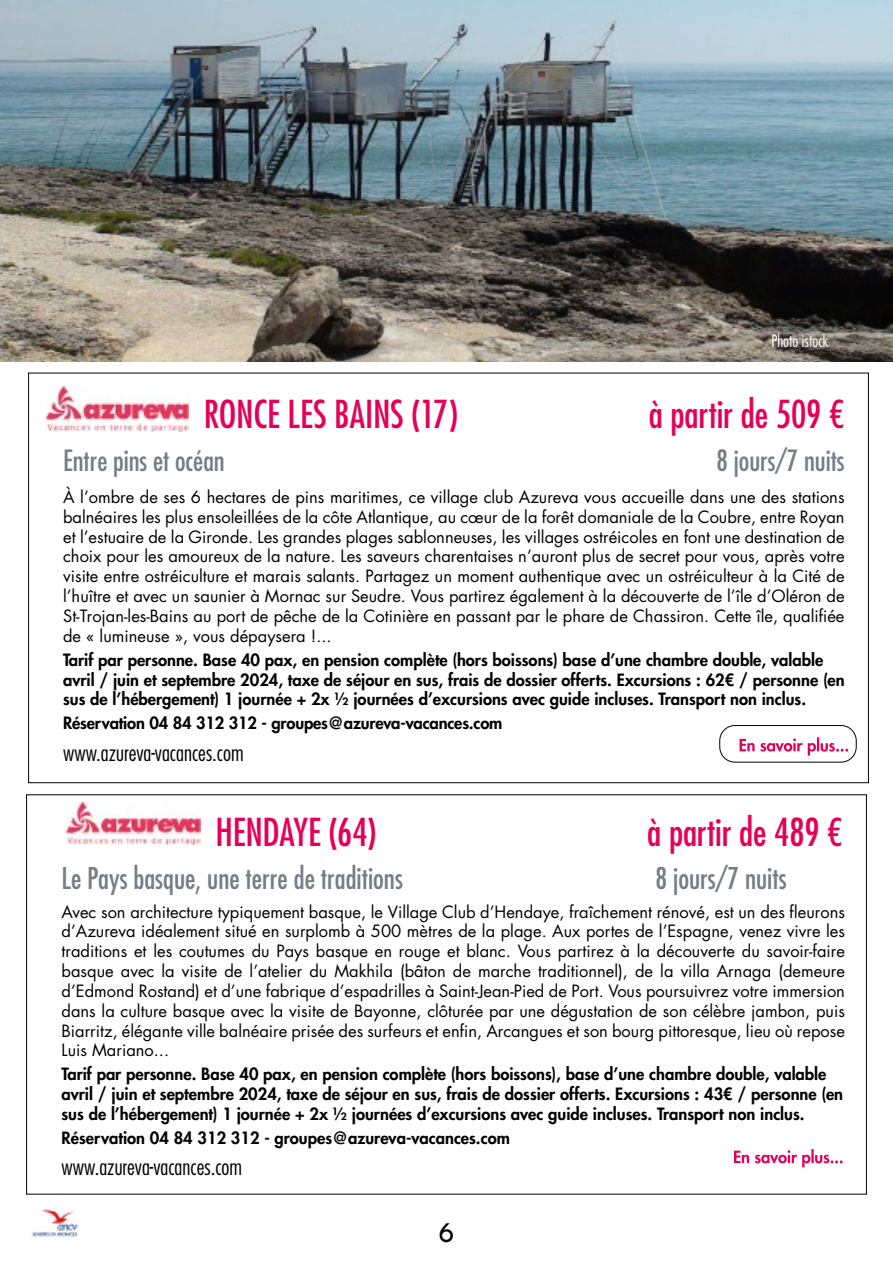
<style>
.page{position:relative;width:893px;height:1263px;background:#fff}
.page>*{position:absolute;margin:0;border:0;box-sizing:border-box;transform-origin:0 0}
.t1{font:condensed 37.5px "Futura Std";letter-spacing:-.005em;color:#e50057}
.t2{font:condensed 29.1px "Futura Std";color:#777d84}
.t3{font:condensed 28.5px "Futura Std";color:#777d84}
.t4{font:700 24px "Caviar Dreams";color:#000}
.t5{font:300 condensed 22.5px "Futura Std";color:#000}
.t6{font:16.5px/19.8px "Futura Std";color:#000;text-align:justify}
.t7{font:800 16.5px/19.8px "Futura Std";color:#000}
.t8{font:300 condensed 16.5px "Futura Std";color:#fff}
</style>
<div class="page">
<img style="left:31px;top:1209px;width:48px;height:28px">
<img style="left:66px;top:801px;width:135px;height:44px">
<img style="left:0;top:0;width:893px;height:361px">
<svg style="left:734px;top:1149px;width:109px;height:18px"></svg>
<div style="left:720px;top:725px;width:136px;height:37px;border:1px solid #000;border-radius:15px"></div>
<svg style="left:739px;top:737px;width:109px;height:19px"></svg>
<img style="left:45px;top:385px;width:144px;height:46px">
<p class="t8" style="left:771px;top:332px;width:59px">Photo istock</p>
<h1 class="t1" style="left:204px;top:391px;width:256px">RONCE LES BAINS (17)</h1>
<h1 class="t1" style="left:649px;top:391px;width:197px">à partir de 509 €</h1>
<h3 class="t3" style="left:63px;top:443px;width:163px">Entre pins et océan</h3>
<h3 class="t3" style="left:717px;top:443px;width:129px">8 jours/7 nuits</h3>
<p class="t6" style="left:63px;top:487px;width:783px">À l’ombre de ses 6 hectares de pins maritimes, ce village club Azureva vous accueille dans une des stations balnéaires les plus ensoleillées de la côte Atlantique, au cœur de la forêt domaniale de la Coubre, entre Royan et l’estuaire de la Gironde. Les grandes plages sablonneuses, les villages ostréicoles en font une destination de choix pour les amoureux de la nature. Les saveurs charentaises n’auront plus de secret pour vous, après votre visite entre ostréiculture et marais salants. Partagez un moment authentique avec un ostréiculteur à la Cité de l’huître et avec un saunier à Mornac sur Seudre. Vous partirez également à la découverte de l’île d’Oléron de St-Trojan-les-Bains au port de pêche de la Cotinière en passant par le phare de Chassiron. Cette île, qualifiée de « lumineuse », vous dépaysera !...</p>
<p class="t7" style="left:63px;top:650px;width:783px">Tarif par personne. Base 40 pax, en pension complète (hors boissons) base d’une chambre double, valable avril / juin et septembre 2024, taxe de séjour en sus, frais de dossier offerts. Excursions : 62€ / personne (en sus de l’hébergement) 1 journée + 2x ½ journées d’excursions avec guide incluses. Transport non inclus.</p>
<p class="t7" style="left:63px;top:713px;width:441px">Réservation 04 84 312 312 - groupes@azureva-vacances.com</p>
<h3 class="t5" style="left:63px;top:739px;width:182px">www.azureva-vacances.com</h3>
<h1 class="t1" style="left:216px;top:809px;width:163px">HENDAYE (64)</h1>
<h1 class="t1" style="left:647px;top:809px;width:197px">à partir de 489 €</h1>
<h2 class="t2" style="left:62px;top:861px;width:343px">Le Pays basque, une terre de traditions</h2>
<h2 class="t2" style="left:656px;top:861px;width:132px">8 jours/7 nuits</h2>
<p class="t6" style="left:62px;top:902px;width:785px">Avec son architecture typiquement basque, le Village Club d’Hendaye, fraîchement rénové, est un des fleurons d’Azureva idéalement situé en surplomb à 500 mètres de la plage. Aux portes de l’Espagne, venez vivre les traditions et les coutumes du Pays basque en rouge et blanc. Vous partirez à la découverte du savoir-faire basque avec la visite de l’atelier du Makhila (bâton de marche traditionnel), de la villa Arnaga (demeure d’Edmond Rostand) et d’une fabrique d’espadrilles à Saint-Jean-Pied de Port. Vous poursuivrez votre immersion dans la culture basque avec la visite de Bayonne, clôturée par une dégustation de son célèbre jambon, puis Biarritz, élégante ville balnéaire prisée des surfeurs et enfin, Arcangues et son bourg pittoresque, lieu où repose Luis Mariano...</p>
<p class="t7" style="left:62px;top:1064px;width:783px">Tarif par personne. Base 40 pax, en pension complète (hors boissons), base d’une chambre double, valable avril / juin et septembre 2024, taxe de séjour en sus, frais de dossier offerts. Excursions : 43€ / personne (en sus de l’hébergement) 1 journée + 2x ½ journées d’excursions avec guide incluses. Transport non inclus.</p>
<p class="t7" style="left:62px;top:1128px;width:450px">Réservation 04 84 312 312 - groupes@azureva-vacances.com</p>
<h3 class="t5" style="left:62px;top:1154px;width:182px">www.azureva-vacances.com</h3>
<h3 class="t4" style="left:439px;top:1218px;width:17px">6</h3>
</div>
